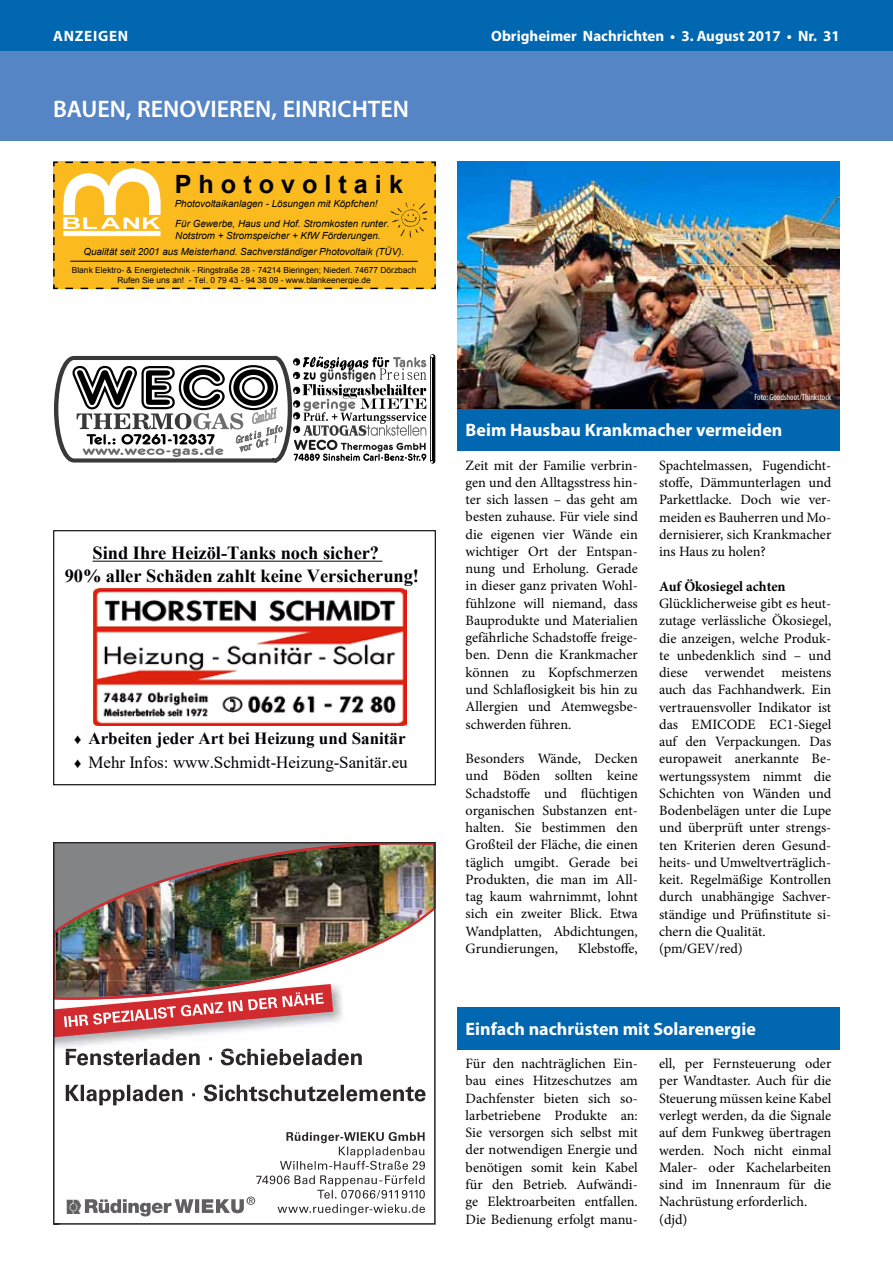
<style>
.page{position:relative;width:893px;height:1263px;background:#fff}
.page>*{position:absolute;margin:0;border:0;box-sizing:border-box;transform-origin:0 0}
.t1{font:700 25.2px "Arial";letter-spacing:.28em;color:#000}
.t2{font:600 24px "Myriad Pro";color:#fff}
.t3{font:700 18.45px/22px "Times New Roman";color:#010005}
.t4{font:700 18px "Myriad Pro";color:#fff}
.t5{font:16.95px/24.3px "Times New Roman";color:#010005}
.t6{font:700 15px "Myriad Pro";color:#fff}
.t7{font:700 15px "Myriad Pro";letter-spacing:.05em;color:#fff}
.t8{font:14.25px/17.2px "Minion Pro";color:#000;text-align:justify}
.t9{font:italic 9.9px/11.1px "Arial";color:#000}
.t10{font:condensed 9px "Myriad Pro";color:#fff}
.t11{font:8.4px/9.6px "Arial";letter-spacing:.005em;color:#000;text-align:center}
.s1{font-weight:700;font-size:14.1px}
.s2{font-weight:700}
</style>
<div class="page">
<div style="left:0;top:0;width:893px;height:51px;background:#0067b0"></div>
<div style="left:431px;top:354px;width:4px;height:109px;border:1px solid #000;border-radius:2px"></div>
<svg style="left:54px;top:354px;width:380px;height:110px"></svg>
<img style="left:53px;top:842px;width:383px;height:382px">
<svg style="left:85px;top:1132px;width:340px;height:84px"></svg>
<div style="left:0;top:51px;width:893px;height:89px;background:#5585c4"></div>
<div style="left:53px;top:162px;width:383px;height:127px;background:#fbbb1f"></div>
<hr style="left:70px;top:261px;width:348px;height:1px;background:#010005">
<img style="left:391px;top:202px;width:38px;height:37px">
<img style="left:63px;top:168px;width:100px;height:72px">
<svg style="left:94px;top:725px;width:313px;height:1px"></svg>
<hr style="left:93px;top:561px;width:289px;height:1px;background:#010005">
<img style="left:93px;top:588px;width:314px;height:137px">
<div style="left:53px;top:530px;width:383px;height:255px;border:1px solid #000"></div>
<div style="left:457px;top:408px;width:383px;height:43px;background:#0067b0"></div>
<img style="left:457px;top:162px;width:383px;height:246px">
<div style="left:457px;top:1007px;width:383px;height:42px;background:#0067b0"></div>
<p class="t7" style="left:53px;top:26px;width:76px">ANZEIGEN</p>
<p class="t6" style="left:491px;top:27px;width:350px">Obrigheimer Nachrichten • 3. August 2017 • Nr. 31</p>
<p class="t2" style="left:53px;top:94px;width:357px">BAUEN, RENOVIEREN, EINRICHTEN</p>
<p class="t1" style="left:175px;top:167px;width:230px">Photovoltaik</p>
<p class="t9" style="left:175px;top:198px;width:204px">Photovoltaikanlagen - Lösungen mit Köpfchen!</p>
<p class="t9" style="left:83px;top:246px;width:322px">Qualität seit 2001 aus Meisterhand. Sachverständiger Photovoltaik (TÜV).</p>
<p class="t11" style="left:72px;top:265px;width:346px">Blank Elektro- &amp; Energietechnik - Ringstraße 28 - 74214 Bieringen; Niederl. 74677 Dörzbach<br>Rufen Sie uns an! - Tel. 0 79 43 - 94 38 09 - www.blankeenergie.de</p>
<p class="t9" style="left:175px;top:219px;width:216px">Für Gewerbe, Haus und Hof. Stromkosten runter.<br>Notstrom + Stromspeicher + KfW Förderungen.</p>
<p class="t3" style="left:65px;top:544px;width:356px;text-indent:28px">Sind Ihre Heizöl-Tanks noch sicher?<br>90% aller Schäden zahlt keine Versicherung!</p>
<p class="t5" style="left:74px;top:728px;width:335px"><span class="s1">♦</span> <span class="s2">Arbeiten jeder Art bei Heizung und Sanitär </span><span class="s1">♦</span> Mehr Infos: www.Schmidt-Heizung-Sanitär.eu</p>
<p class="t10" style="left:754px;top:391px;width:78px">Foto: Goodshoot/Thinkstock</p>
<p class="t4" style="left:466px;top:418px;width:318px">Beim Hausbau Krankmacher vermeiden</p>
<p class="t8" style="left:466px;top:456px;width:174px">Zeit mit der Familie verbrin&shy;gen und den Alltagsstress hin&shy;ter sich lassen – das geht am besten zuhause. Für viele sind die eigenen vier Wände ein wichtiger Ort der Entspan&shy;nung und Erholung. Gerade in dieser ganz privaten Wohl&shy;fühlzone will niemand, dass Bauprodukte und Materialien gefährliche Schadstoffe freige&shy;ben. Denn die Krankmacher können zu Kopfschmerzen und Schlaflosigkeit bis hin zu Allergien und Atemwegsbe&shy;schwerden führen.</p>
<p class="t8" style="left:466px;top:750px;width:174px">Besonders Wände, Decken und Böden sollten keine Schadstoffe und flüchtigen organischen Substanzen ent&shy;halten. Sie bestimmen den Großteil der Fläche, die einen täglich umgibt. Gerade bei Produkten, die man im All&shy;tag kaum wahrnimmt, lohnt sich ein zweiter Blick. Etwa Wandplatten, Abdichtungen, Grundierungen,</p>
<p class="t8" style="left:578px;top:940px;width:62px">Klebstoffe,</p>
<p class="t8" style="left:659px;top:457px;width:174px">Spachtelmassen, Fugendicht&shy;stoffe, Dämmunterlagen und Parkettlacke. Doch wie ver&shy;meiden es Bauherren und Mo&shy;dernisierer, sich Krankmacher ins Haus zu holen?</p>
<p class="t8" style="left:659px;top:578px;width:174px;text-align:left"><span class="s2">Auf Ökosiegel achten<br></span>Glücklicherweise gibt es heut&shy;zutage verlässliche Ökosiegel, die anzeigen, welche Produk&shy;te unbedenklich sind – und diese verwendet meistens auch das Fachhandwerk. Ein vertrauensvoller Indikator ist das EMICODE EC1-Siegel auf den Verpackungen. Das europaweit anerkannte Be&shy;wertungssystem nimmt die<br>Schichten von Wänden und<br>Bodenbelägen unter die Lupe und überprüft unter strengs&shy;ten Kriterien deren Gesund&shy;heits- und Umweltverträglich&shy;keit. Regelmäßige Kontrollen durch unabhängige Sachver&shy;ständige und Prüfinstitute si&shy;chern die Qualität. (pm/GEV/red)</p>
<p class="t4" style="left:466px;top:1017px;width:292px">Einfach nachrüsten mit Solarenergie</p>
<p class="t8" style="left:466px;top:1055px;width:174px">Für den nachträglichen Ein&shy;bau eines Hitzeschutzes am Dachfenster bieten sich so&shy;larbetriebene Produkte an:<br>Sie versorgen sich selbst mit der notwendigen Energie und benötigen somit kein Kabel für den Betrieb. Aufwändi&shy;ge Elektroarbeiten entfallen.<br>Die Bedienung erfolgt manu-</p>
<p class="t8" style="left:659px;top:1055px;width:174px;text-align:left">ell, per Fernsteuerung oder per Wandtaster. Auch für die<br>Steuerung müssen keine Kabel verlegt werden, da die Signale auf dem Funkweg übertragen werden. Noch nicht einmal<br>Maler- oder Kachelarbeiten sind im Innenraum für die<br>Nachrüstung erforderlich. (djd)</p>
</div>
